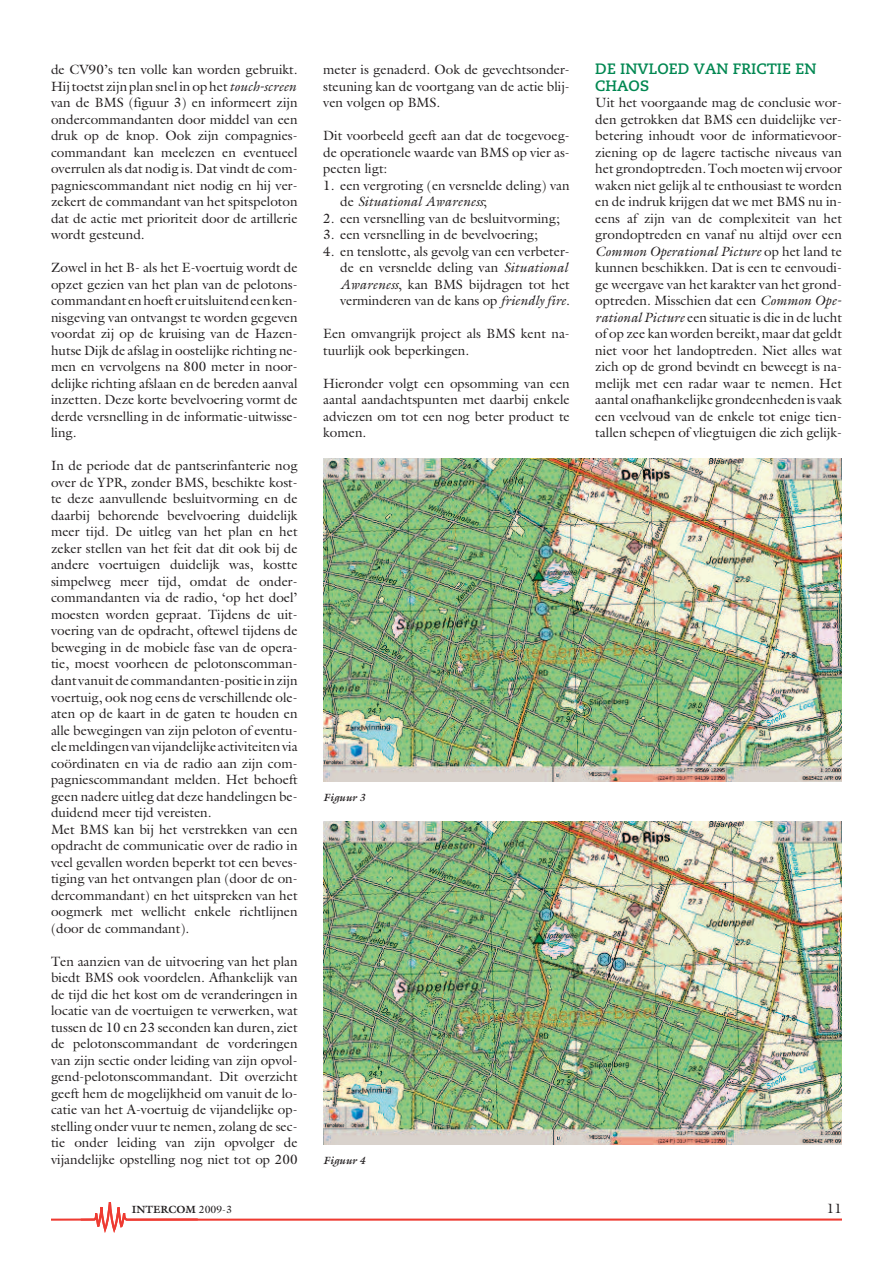
<style>
.page{position:relative;width:893px;height:1263px;background:#fff}
.page>*{position:absolute;margin:0;border:0;box-sizing:border-box;transform-origin:0 0}
.t1{font:700 15px/16.5px "Caecilia";color:#008751}
.t2{font:13.5px/16.5px "Galliard";color:#231f20;text-align:justify}
.t3{font:700 10.5px "Galliard";color:#231f20}
.t4{font:italic 700 10.5px "Galliard";color:#231f20}
.s1{font-style:italic}
.s2{font-weight:400}
</style>
<div class="page">
<svg style="left:51px;top:1202px;width:791px;height:31px"></svg>
<img style="left:323px;top:458px;width:518px;height:324px">
<img style="left:323px;top:821px;width:519px;height:324px">
<p class="t2" style="left:51px;top:62px;width:248px">de CV90’s ten volle kan worden gebruikt.<br>Hijtoetst zijn plan snel in op het<span class="s1">touch-screen </span>van de BMS (figuur 3) en informeert zijn ondercommandanten door middel van een druk op de knop. Ook zijn compagnies&shy;commandant kan meelezen en eventueel overrulen als dat nodig is. Dat vindt de com&shy;pagniescommandant niet nodig en hij ver&shy;zekert de commandant van het spitspeloton dat de actie met prioriteit door de artillerie wordt gesteund.</p>
<p class="t2" style="left:51px;top:260px;width:248px">Zowel in het B- als het E-voertuig wordt de opzet gezien van het plan van de pelotons&shy;commandant enhoeft eruitsluitendeenken&shy;nisgeving van ontvangst te worden gegeven voordat zij op de kruising van de Hazen&shy;hutse Dijk de afslag in oostelijke richting ne&shy;men en vervolgens na 800 meter in noor&shy;delijke richting afslaan en de bereden aanval inzetten. Deze korte bevelvoering vormt de derde versnelling in de informatie-uitwisse&shy;ling.</p>
<p class="t2" style="left:51px;top:458px;width:248px;text-align:left">In de periode dat de pantserinfanterie nog over de YPR, zonder BMS, beschikte kost&shy;te deze aanvullende besluitvorming en de daarbij behorende bevelvoering duidelijk meer tijd. De uitleg van het plan en het zeker stellen van het feit dat dit ook bij de andere voertuigen duidelijk was, kostte simpelweg meer tijd, omdat de onder&shy;commandanten via de radio, ‘op het doel’ moesten worden gepraat. Tijdens de uit&shy;voering van de opdracht, oftewel tijdens de beweging in de mobiele fase van de opera&shy;tie, moest voorheen de pelotonscomman&shy;dant vanuitde commandanten-positie inzijn voertuig, ook nog eens de verschillende ole&shy;aten op de kaart in de gaten te houden en alle bewegingen van zijn peloton of eventu&shy;elemeldingenvanvijandelijke activiteitenvia coördinaten en via de radio aan zijn com&shy;pagniescommandant melden. Het behoeft geen nadere uitleg dat deze handelingen be&shy;duidend meer tijd vereisten.<br>Met BMS kan bij het verstrekken van een opdracht de communicatie over de radio in veel gevallen worden beperkt tot een beves&shy;tiging van het ontvangen plan (door de on&shy;dercommandant) en het uitspreken van het oogmerk met wellicht enkele richtlijnen (door de commandant).</p>
<p class="t2" style="left:51px;top:952px;width:248px">Ten aanzien van de uitvoering van het plan biedt BMS ook voordelen. Afhankelijk van de tijd die het kost om de veranderingen in locatie van de voertuigen te verwerken, wat tussen de 10 en 23 seconden kan duren, ziet de pelotonscommandant de vorderingen van zijn sectie onder leiding van zijn opvol&shy;gend-pelotonscommandant. Dit overzicht geeft hem de mogelijkheid om vanuit de lo&shy;catie van het A-voertuig de vijandelijke op&shy;stelling onder vuur te nemen, zolang de sec&shy;tie onder leiding van zijn opvolger de vijandelijke opstelling nog niet tot op 200</p>
<p class="t2" style="left:323px;top:61px;width:248px">meter is genaderd. Ook de gevechtsonder&shy;steuning kan de voortgang van de actie blij&shy;ven volgen op BMS.</p>
<p class="t2" style="left:323px;top:127px;width:248px">Dit voorbeeld geeft aan dat de toegevoeg&shy;de operationele waarde van BMS op vier as&shy;pecten ligt:</p>
<p class="t2" style="left:340px;top:177px;width:231px;text-indent:-17px">1. een vergroting (en versnelde deling) van de <span class="s1">Situational Awareness</span>;</p>
<p class="t2" style="left:323px;top:210px;width:238px">2. een versnelling van de besluitvorming;</p>
<p class="t2" style="left:323px;top:226px;width:216px">3. een versnelling in de bevelvoering;</p>
<p class="t2" style="left:340px;top:243px;width:231px;text-align:left;text-indent:-17px">4. en tenslotte, als gevolg van een verbeter&shy;de en versnelde deling van <span class="s1">Situational Awareness</span>, kan BMS bijdragen tot het verminderen van de kans op <span class="s1">friendly fire</span>.</p>
<p class="t2" style="left:323px;top:325px;width:248px">Een omvangrijk project als BMS kent na&shy;tuurlijk ook beperkingen.</p>
<p class="t2" style="left:323px;top:375px;width:248px">Hieronder volgt een opsomming van een aantal aandachtspunten met daarbij enkele adviezen om tot een nog beter product te komen.</p>
<p class="t4" style="left:323px;top:791px;width:43px">Figuur 3</p>
<p class="t4" style="left:323px;top:1154px;width:43px">Figuur 4</p>
<p class="t1" style="left:595px;top:62px;width:223px">DE INVLOED VAN FRICTIE EN<br>CHAOS</p>
<p class="t2" style="left:595px;top:95px;width:248px;text-align:left">Uit het voorgaande mag de conclusie wor&shy;den getrokken dat BMS een duidelijke ver&shy;betering inhoudt voor de informatievoor&shy;ziening op de lagere tactische niveaus van het grondoptreden.Toch moeten wij ervoor waken niet gelijk al te enthousiast te worden en de indruk krijgen dat we met BMS nu in&shy;eens af zijn van de complexiteit van het grondoptreden en vanaf nu altijd over een <span class="s1">Common Operational Picture</span> op het land te kunnen beschikken. Dat is een te eenvoudi&shy;ge weergave van het karakter van het grond&shy;optreden. Misschien dat een <span class="s1">Common Ope&shy;rational Picture</span> een situatie is die in de lucht of op zee kan worden bereikt, maar dat geldt niet voor het landoptreden. Niet alles wat zich op de grond bevindt en beweegt is na&shy;melijk met een radar waar te nemen. Het aantalonafhankelijke grondeenhedenis vaak een veelvoud van de enkele tot enige tien&shy;tallen schepen of vliegtuigen die zich gelijk-</p>
<p class="t3" style="left:132px;top:1203px;width:102px">INTERCOM <span class="s2">2009-3</span></p>
<p class="t2" style="left:827px;top:1200px;width:17px">11</p>
</div>
